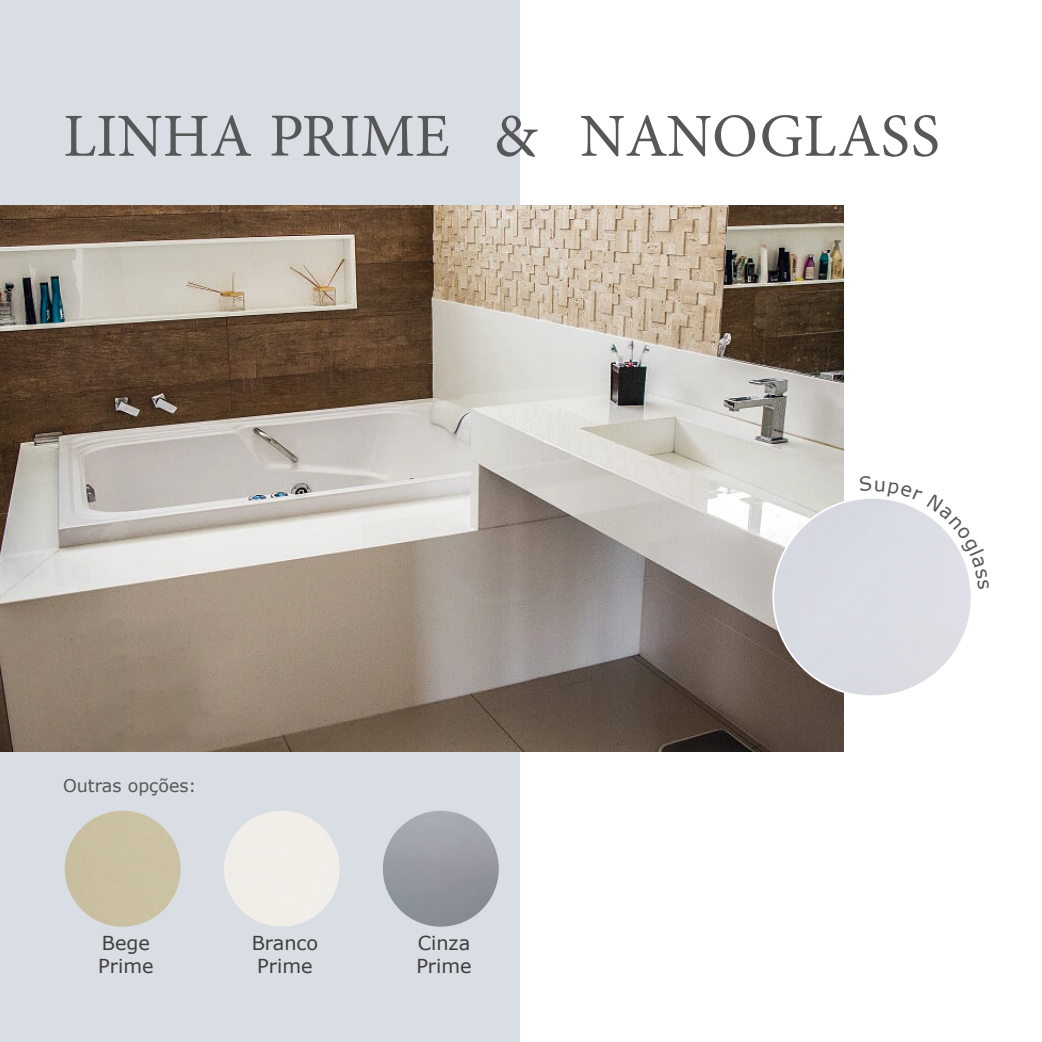
<style>
.page{position:relative;width:1042px;height:1042px;background:#fff}
.page>*{position:absolute;margin:0;border:0;box-sizing:border-box;transform-origin:0 0}
.t1{font:61.25px "Minion Pro";color:#565758}
.t2{font:19.25px/23.1px "Verdana";color:#3e3e3f}
.t3{font:17.5px "Verdana";color:#565758}
</style>
<div class="page">
<div style="left:0;top:0;width:519px;height:1042px;background:#d9dde4"></div>
<img style="left:0;top:205px;width:843px;height:546px">
<div style="left:773px;top:498px;width:198px;height:198px;background:#d9dce3;border-radius:99px"></div>
<div style="left:65px;top:811px;width:116px;height:115px;background:#cac1a2;border-radius:58px"></div>
<div style="left:224px;top:811px;width:116px;height:115px;background:#f1eee8;border-radius:58px"></div>
<img style="left:383px;top:811px;width:116px;height:115px;border-radius:58px">
<svg style="left:860px;top:498px;width:111px;height:91px"></svg>
<h1 class="t1" style="left:63px;top:95px;width:878px">LINHA RIME &amp; NANOGLA S</h1>
<h1 class="t1" style="left:269px;top:95px;width:36px">P</h1>
<h1 class="t1" style="left:880px;top:95px;width:31px">S</h1>
<p class="t3" style="left:63px;top:773px;width:135px">Outras opções:</p>
<p class="t2" style="left:98px;top:931px;width:57px">Bege<br>Prime</p>
<p class="t2" style="left:252px;top:931px;width:68px">Branco</p>
<p class="t2" style="left:416px;top:931px;width:57px">Cinza<br>Prime</p>
<p class="t2" style="left:257px;top:954px;width:57px">Prime</p>
</div>
